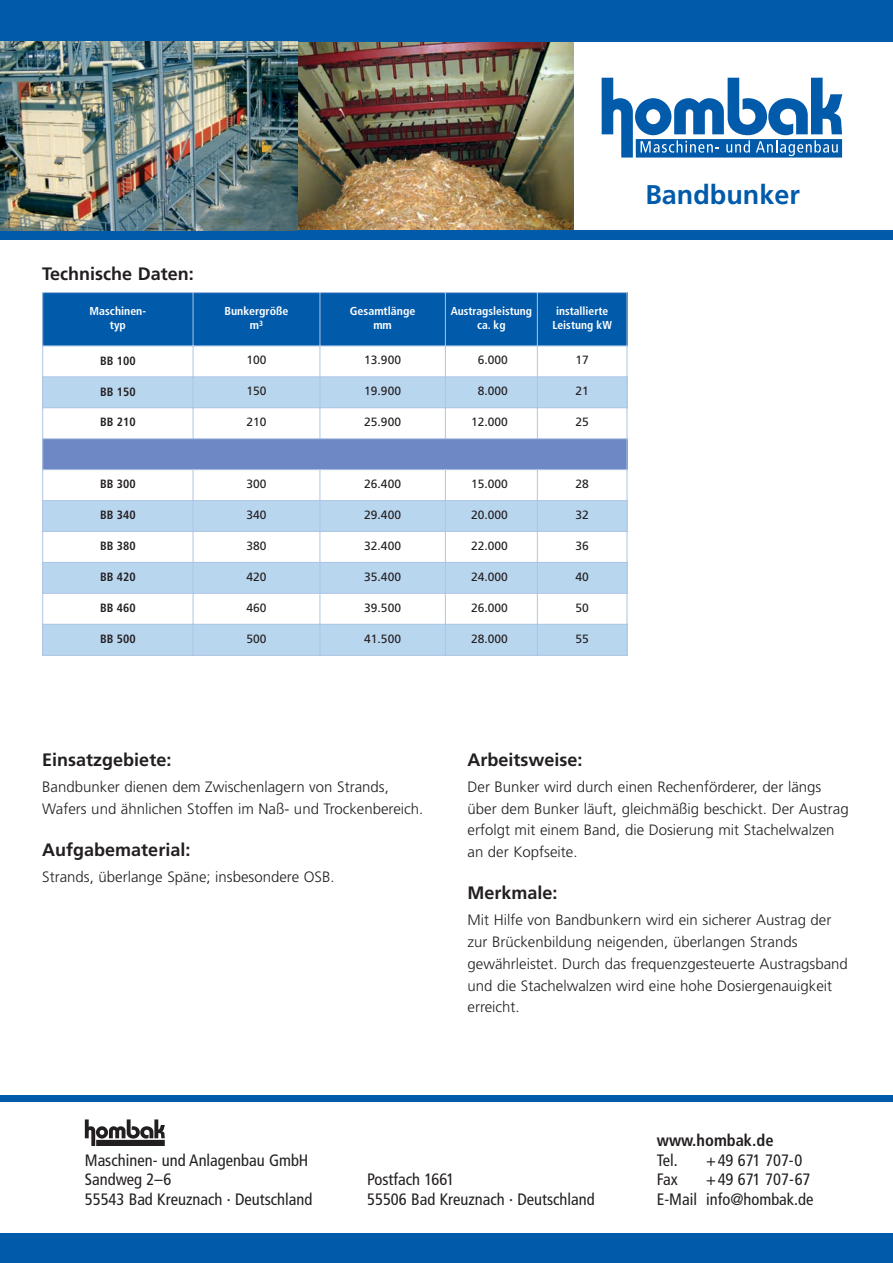
<style>
.page{position:relative;width:893px;height:1263px;background:#fff}
.page>*{position:absolute;margin:0;border:0;box-sizing:border-box;transform-origin:0 0}
.t1{font:700 27px "Frutiger";color:#015aaa}
.t2{font:700 18px "Frutiger";color:#231f20}
.t3{font:condensed 16.5px "Frutiger";color:#231f20}
.t4{font:700 condensed 16.5px "Frutiger";color:#231f20}
.t5{font:300 15px/21.8px "Frutiger";color:#231f20}
.t6{font:12px "Frutiger";color:#231f20}
.t7{font:700 condensed 12px "Frutiger";color:#231f20}
.t8{font:700 condensed 11.55px/13.8px "Frutiger";color:#fff;text-align:center}
.t9{font:700 condensed 11.55px/13.8px "Frutiger";color:#fff;text-align:center;scale:1.04 1}
</style>
<div class="page">
<svg style="left:602px;top:78px;width:240px;height:80px"></svg>
<img style="left:0;top:41px;width:574px;height:189px">
<svg style="left:85px;top:1119px;width:80px;height:27px"></svg>
<div style="left:0;top:0;width:893px;height:41px;background:#015aaa"></div>
<div style="left:0;top:230px;width:893px;height:10px;background:#015aaa"></div>
<div style="left:0;top:1096px;width:893px;height:6px;background:#015aaa"></div>
<div style="left:0;top:1234px;width:893px;height:29px;background:#015aaa"></div>
<div style="left:42px;top:292px;width:151px;height:54px;background:#015aaa"></div>
<div style="left:193px;top:292px;width:127px;height:54px;background:#015aaa"></div>
<div style="left:320px;top:292px;width:125px;height:54px;background:#015aaa"></div>
<div style="left:445px;top:292px;width:92px;height:54px;background:#015aaa"></div>
<div style="left:537px;top:292px;width:90px;height:54px;background:#015aaa"></div>
<div style="left:42px;top:377px;width:151px;height:31px;background:#b9d6ef"></div>
<div style="left:193px;top:377px;width:127px;height:31px;background:#b9d6ef"></div>
<div style="left:320px;top:377px;width:125px;height:31px;background:#b9d6ef"></div>
<div style="left:445px;top:377px;width:92px;height:31px;background:#b9d6ef"></div>
<div style="left:537px;top:377px;width:90px;height:31px;background:#b9d6ef"></div>
<div style="left:42px;top:439px;width:585px;height:31px;background:#6d88c5"></div>
<div style="left:42px;top:500px;width:151px;height:31px;background:#b9d6ef"></div>
<div style="left:193px;top:500px;width:127px;height:31px;background:#b9d6ef"></div>
<div style="left:320px;top:500px;width:125px;height:31px;background:#b9d6ef"></div>
<div style="left:445px;top:500px;width:92px;height:31px;background:#b9d6ef"></div>
<div style="left:537px;top:500px;width:90px;height:31px;background:#b9d6ef"></div>
<div style="left:42px;top:562px;width:151px;height:31px;background:#b9d6ef"></div>
<div style="left:193px;top:562px;width:127px;height:31px;background:#b9d6ef"></div>
<div style="left:320px;top:562px;width:125px;height:31px;background:#b9d6ef"></div>
<div style="left:445px;top:562px;width:92px;height:31px;background:#b9d6ef"></div>
<div style="left:537px;top:562px;width:90px;height:31px;background:#b9d6ef"></div>
<div style="left:42px;top:624px;width:151px;height:32px;background:#b9d6ef"></div>
<div style="left:193px;top:624px;width:127px;height:32px;background:#b9d6ef"></div>
<div style="left:320px;top:624px;width:125px;height:32px;background:#b9d6ef"></div>
<div style="left:445px;top:624px;width:92px;height:32px;background:#b9d6ef"></div>
<div style="left:537px;top:624px;width:90px;height:32px;background:#b9d6ef"></div>
<hr style="left:42px;top:292px;width:1px;height:364px;background:#aec5e5">
<hr style="left:193px;top:292px;width:1px;height:147px;background:#aec5e5">
<hr style="left:193px;top:469px;width:1px;height:187px;background:#aec5e5">
<hr style="left:320px;top:292px;width:1px;height:147px;background:#aec5e5">
<hr style="left:320px;top:469px;width:1px;height:187px;background:#aec5e5">
<hr style="left:445px;top:292px;width:1px;height:147px;background:#aec5e5">
<hr style="left:445px;top:469px;width:1px;height:187px;background:#aec5e5">
<hr style="left:537px;top:292px;width:1px;height:147px;background:#aec5e5">
<hr style="left:537px;top:469px;width:1px;height:187px;background:#aec5e5">
<hr style="left:627px;top:292px;width:1px;height:364px;background:#aec5e5">
<hr style="left:42px;top:292px;width:585px;height:1px;background:#aec5e5">
<hr style="left:42px;top:345px;width:585px;height:1px;background:#aec5e5">
<hr style="left:42px;top:376px;width:585px;height:1px;background:#aec5e5">
<hr style="left:42px;top:407px;width:585px;height:1px;background:#aec5e5">
<hr style="left:42px;top:438px;width:585px;height:1px;background:#aec5e5">
<hr style="left:42px;top:469px;width:585px;height:1px;background:#aec5e5">
<hr style="left:42px;top:500px;width:585px;height:1px;background:#aec5e5">
<hr style="left:42px;top:531px;width:585px;height:1px;background:#aec5e5">
<hr style="left:42px;top:562px;width:585px;height:1px;background:#aec5e5">
<hr style="left:42px;top:593px;width:585px;height:1px;background:#aec5e5">
<hr style="left:42px;top:624px;width:585px;height:1px;background:#aec5e5">
<hr style="left:42px;top:655px;width:585px;height:1px;background:#aec5e5">
<p class="t2" style="left:42px;top:267px;width:153px">Technische Daten:</p>
<p class="t8" style="left:90px;top:305px;width:58px">Maschinen&shy;typ</p>
<p class="t9" style="left:224px;top:305px;width:63px">Bunkergröße m<sup>3</sup></p>
<p class="t9" style="left:350px;top:305px;width:65px">Gesamtlänge mm</p>
<p class="t8" style="left:451px;top:305px;width:83px">Austragsleistung ca. kg</p>
<p class="t8" style="left:552px;top:305px;width:61px">installierte<br>Leistung kW</p>
<p class="t7" style="left:100px;top:356px;width:37px">BB 100</p>
<p class="t6" style="left:246px;top:355px;width:22px">100</p>
<p class="t6" style="left:364px;top:355px;width:38px">13.900</p>
<p class="t6" style="left:478px;top:355px;width:32px">6.000</p>
<p class="t6" style="left:575px;top:355px;width:15px">17</p>
<p class="t7" style="left:100px;top:386px;width:37px">BB 150</p>
<p class="t6" style="left:246px;top:386px;width:22px">150</p>
<p class="t6" style="left:364px;top:386px;width:38px">19.900</p>
<p class="t6" style="left:478px;top:386px;width:32px">8.000</p>
<p class="t6" style="left:575px;top:386px;width:15px">21</p>
<p class="t7" style="left:100px;top:417px;width:37px">BB 210</p>
<p class="t6" style="left:246px;top:417px;width:22px">210</p>
<p class="t6" style="left:364px;top:417px;width:38px">25.900</p>
<p class="t6" style="left:471px;top:417px;width:38px">12.000</p>
<p class="t6" style="left:575px;top:417px;width:15px">25</p>
<p class="t7" style="left:100px;top:479px;width:37px">BB 300</p>
<p class="t6" style="left:246px;top:479px;width:22px">300</p>
<p class="t6" style="left:364px;top:479px;width:38px">26.400</p>
<p class="t6" style="left:471px;top:479px;width:38px">15.000</p>
<p class="t6" style="left:575px;top:479px;width:15px">28</p>
<p class="t7" style="left:100px;top:510px;width:37px">BB 340</p>
<p class="t6" style="left:246px;top:510px;width:22px">340</p>
<p class="t6" style="left:364px;top:510px;width:38px">29.400</p>
<p class="t6" style="left:471px;top:510px;width:38px">20.000</p>
<p class="t6" style="left:575px;top:510px;width:15px">32</p>
<p class="t7" style="left:100px;top:541px;width:37px">BB 380</p>
<p class="t6" style="left:246px;top:541px;width:22px">380</p>
<p class="t6" style="left:364px;top:541px;width:38px">32.400</p>
<p class="t6" style="left:471px;top:541px;width:38px">22.000</p>
<p class="t6" style="left:575px;top:541px;width:15px">36</p>
<p class="t7" style="left:100px;top:572px;width:37px">BB 420</p>
<p class="t6" style="left:246px;top:572px;width:22px">420</p>
<p class="t6" style="left:364px;top:572px;width:38px">35.400</p>
<p class="t6" style="left:471px;top:572px;width:38px">24.000</p>
<p class="t6" style="left:575px;top:572px;width:15px">40</p>
<p class="t7" style="left:100px;top:603px;width:37px">BB 460</p>
<p class="t6" style="left:246px;top:603px;width:22px">460</p>
<p class="t6" style="left:364px;top:603px;width:38px">39.500</p>
<p class="t6" style="left:471px;top:603px;width:38px">26.000</p>
<p class="t6" style="left:575px;top:603px;width:15px">50</p>
<p class="t7" style="left:100px;top:634px;width:37px">BB 500</p>
<p class="t6" style="left:246px;top:634px;width:22px">500</p>
<p class="t6" style="left:364px;top:634px;width:38px">41.500</p>
<p class="t6" style="left:471px;top:634px;width:38px">28.000</p>
<p class="t6" style="left:575px;top:634px;width:15px">55</p>
<h1 class="t1" style="left:645px;top:184px;width:156px">Bandbunker</h1>
<p class="t2" style="left:42px;top:752px;width:131px">Einsatzgebiete:</p>
<p class="t5" style="left:42px;top:777px;width:382px">Bandbunker dienen dem Zwischenlagern von Strands,<br>Wafers und ähnlichen Stoffen im Naß- und Trockenbereich.</p>
<p class="t2" style="left:42px;top:842px;width:150px">Aufgabematerial:</p>
<p class="t5" style="left:42px;top:867px;width:294px">Strands, überlange Späne; insbesondere OSB.</p>
<p class="t2" style="left:468px;top:752px;width:116px">Arbeitsweise:</p>
<p class="t5" style="left:468px;top:777px;width:383px">Der Bunker wird durch einen Rechenförderer, der längs über dem Bunker läuft, gleichmäßig beschickt. Der Austrag erfolgt mit einem Band, die Dosierung mit Stachelwalzen an der Kopfseite.</p>
<p class="t2" style="left:468px;top:886px;width:92px">Merkmale:</p>
<p class="t5" style="left:468px;top:910px;width:382px">Mit Hilfe von Bandbunkern wird ein sicherer Austrag der zur Brückenbildung neigenden, überlangen Strands gewährleistet. Durch das frequenzgesteuerte Austragsband und die Stachelwalzen wird eine hohe Dosiergenauigkeit erreicht.</p>
<p class="t4" style="left:657px;top:1133px;width:118px">www.hombak.de</p>
<p class="t3" style="left:85px;top:1153px;width:225px">Maschinen- und Anlagenbau GmbH</p>
<p class="t3" style="left:657px;top:1153px;width:23px">Tel.</p>
<p class="t3" style="left:706px;top:1153px;width:98px">+49 671 707-0</p>
<p class="t3" style="left:85px;top:1173px;width:88px">Sandweg 2–6</p>
<p class="t3" style="left:367px;top:1173px;width:89px">Postfach 1661</p>
<p class="t3" style="left:657px;top:1173px;width:22px">Fax</p>
<p class="t3" style="left:706px;top:1173px;width:106px">+49 671 707-67</p>
<p class="t3" style="left:85px;top:1193px;width:229px">55543 Bad Kreuznach · Deutschland</p>
<p class="t3" style="left:367px;top:1193px;width:229px">55506 Bad Kreuznach · Deutschland</p>
<p class="t3" style="left:657px;top:1193px;width:158px">E-Mail info@hombak.de</p>
</div>
